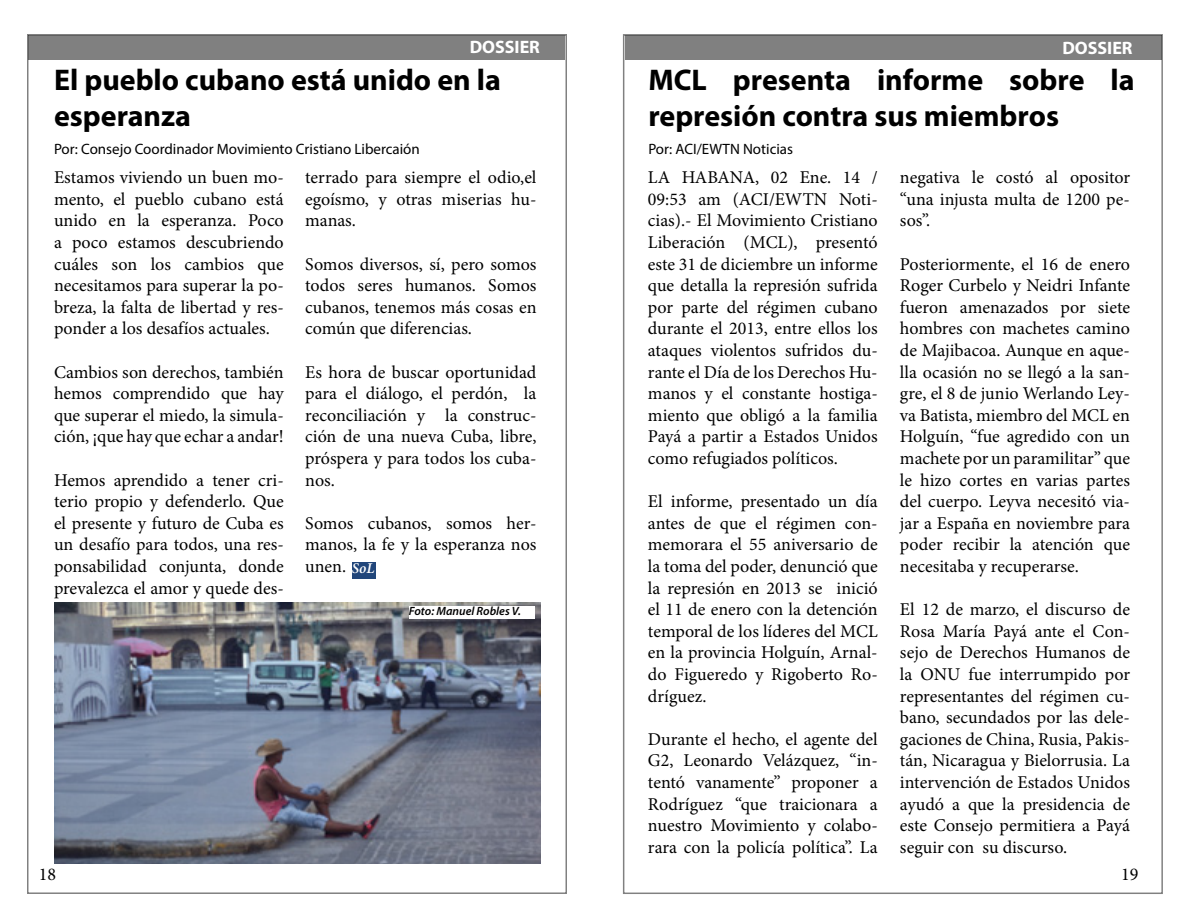
<style>
.page{position:relative;width:1188px;height:918px;background:#fff}
.page>*{position:absolute;margin:0;border:0;box-sizing:border-box;transform-origin:0 0}
.t1{font:700 30px/36px "Myriad Pro";color:#000}
.t2{font:18px/21.6px "Minion Pro";color:#000;text-align:justify}
.t3{font:700 18px "Myriad Pro";color:#fff}
.t4{font:15px "Myriad Pro";color:#000}
.t5{font:italic 600 15px "Minion Pro";color:#fff}
.t6{font:italic 600 12px "Myriad Pro";color:#000}
</style>
<div class="page">
<div style="left:28px;top:36px;width:537px;height:24px;background:#808080"></div>
<img style="left:54px;top:602px;width:486px;height:262px">
<div style="left:352px;top:562px;width:24px;height:16px;background:#21467a"></div>
<div style="left:625px;top:36px;width:537px;height:24px;background:#808080"></div>
<div style="left:409px;top:606px;width:126px;height:13px;background:#fff"></div>
<p class="t3" style="left:470px;top:35px;width:72px">DOSSIER</p>
<p class="t3" style="left:1062px;top:36px;width:72px">DOSSIER</p>
<h1 class="t1" style="left:54px;top:60px;width:448px">El pueblo cubano está unido en la esperanza</h1>
<p class="t4" style="left:54px;top:140px;width:367px">Por: Consejo Coordinador Movimiento Cristiano Libercaión</p>
<h1 class="t1" style="left:648px;top:60px;width:488px">MCL presenta informe sobre la represión contra sus miembros</h1>
<p class="t4" style="left:648px;top:140px;width:146px">Por: ACI/EWTN Noticias</p>
<p class="t2" style="left:54px;top:167px;width:231px">Estamos viviendo un buen mo&shy;mento, el pueblo cubano está unido en la esperanza. Poco a poco estamos descubriendo cuáles son los cambios que necesitamos para superar la po&shy;breza, la falta de libertad y res&shy;ponder a los desafíos actuales.</p>
<p class="t2" style="left:54px;top:361px;width:231px">Cambios son derechos, también hemos comprendido que hay que superar el miedo, la simula&shy;ción, ¡que hay que echar a andar!</p>
<p class="t2" style="left:54px;top:469px;width:231px">Hemos aprendido a tener cri&shy;terio propio y defenderlo. Que el presente y futuro de Cuba es un desafío para todos, una res&shy;ponsabilidad conjunta, donde prevalezca el amor y quede des-</p>
<p class="t2" style="left:305px;top:167px;width:233px">terrado para siempre el odio,el egoísmo, y otras miserias hu&shy;manas.</p>
<p class="t2" style="left:305px;top:253px;width:233px">Somos diversos, sí, pero somos todos seres humanos. Somos cubanos, tenemos más cosas en común que diferencias.</p>
<p class="t2" style="left:305px;top:361px;width:233px">Es hora de buscar oportunidad para el diálogo, el perdón, la reconciliación y la construc&shy;ción de una nueva Cuba, libre, próspera y para todos los cuba&shy;nos.</p>
<p class="t2" style="left:305px;top:512px;width:233px">Somos cubanos, somos her&shy;manos, la fe y la esperanza nos unen.</p>
<p class="t5" style="left:352px;top:557px;width:24px">SoL</p>
<p class="t6" style="left:409px;top:604px;width:114px">Foto: Manuel Robles V.</p>
<p class="t2" style="left:648px;top:167px;width:231px">LA HABANA, 02 Ene. 14 / 09:53 am (ACI/EWTN Noti&shy;cias).- El Movimiento Cristiano Liberación (MCL), presentó este 31 de diciembre un informe que detalla la represión sufrida por parte del régimen cubano durante el 2013, entre ellos los ataques violentos sufridos du&shy;rante el Día de los Derechos Hu&shy;manos y el constante hostiga&shy;miento que obligó a la familia Payá a partir a Estados Unidos como refugiados políticos.</p>
<p class="t2" style="left:648px;top:491px;width:231px">El informe, presentado un día antes de que el régimen con&shy;memorara el 55 aniversario de la toma del poder, denunció que la represión en 2013 se inició el 11 de enero con la detención temporal de los líderes del MCL en la provincia Holguín, Arnal&shy;do Figueredo y Rigoberto Ro&shy;dríguez.</p>
<p class="t2" style="left:648px;top:728px;width:231px">Durante el hecho, el agente del G2, Leonardo Velázquez, “in&shy;tentó vanamente” proponer a Rodríguez “que traicionara a nuestro Movimiento y colabo&shy;rara con la policía política”. La</p>
<p class="t2" style="left:900px;top:167px;width:232px">negativa le costó al opositor “una injusta multa de 1200 pe&shy;sos”.</p>
<p class="t2" style="left:900px;top:253px;width:232px">Posteriormente, el 16 de enero Roger Curbelo y Neidri Infante fueron amenazados por siete hombres con machetes camino de Majibacoa. Aunque en aque&shy;lla ocasión no se llegó a la san&shy;gre, el 8 de junio Werlando Ley&shy;va Batista, miembro del MCL en Holguín, “fue agredido con un machete por un paramilitar” que le hizo cortes en varias partes del cuerpo. Leyva necesitó via&shy;jar a España en noviembre para poder recibir la atención que necesitaba y recuperarse.</p>
<p class="t2" style="left:900px;top:599px;width:232px">El 12 de marzo, el discurso de Rosa María Payá ante el Con&shy;sejo de Derechos Humanos de la ONU fue interrumpido por representantes del régimen cu&shy;bano, secundados por las dele&shy;gaciones de China, Rusia, Pakis&shy;tán, Nicaragua y Bielorrusia. La intervención de Estados Unidos ayudó a que la presidencia de este Consejo permitiera a Payá seguir con su discurso.</p>
<p class="t2" style="left:39px;top:864px;width:19px">18</p>
<p class="t2" style="left:1121px;top:864px;width:19px">19</p>
</div>
